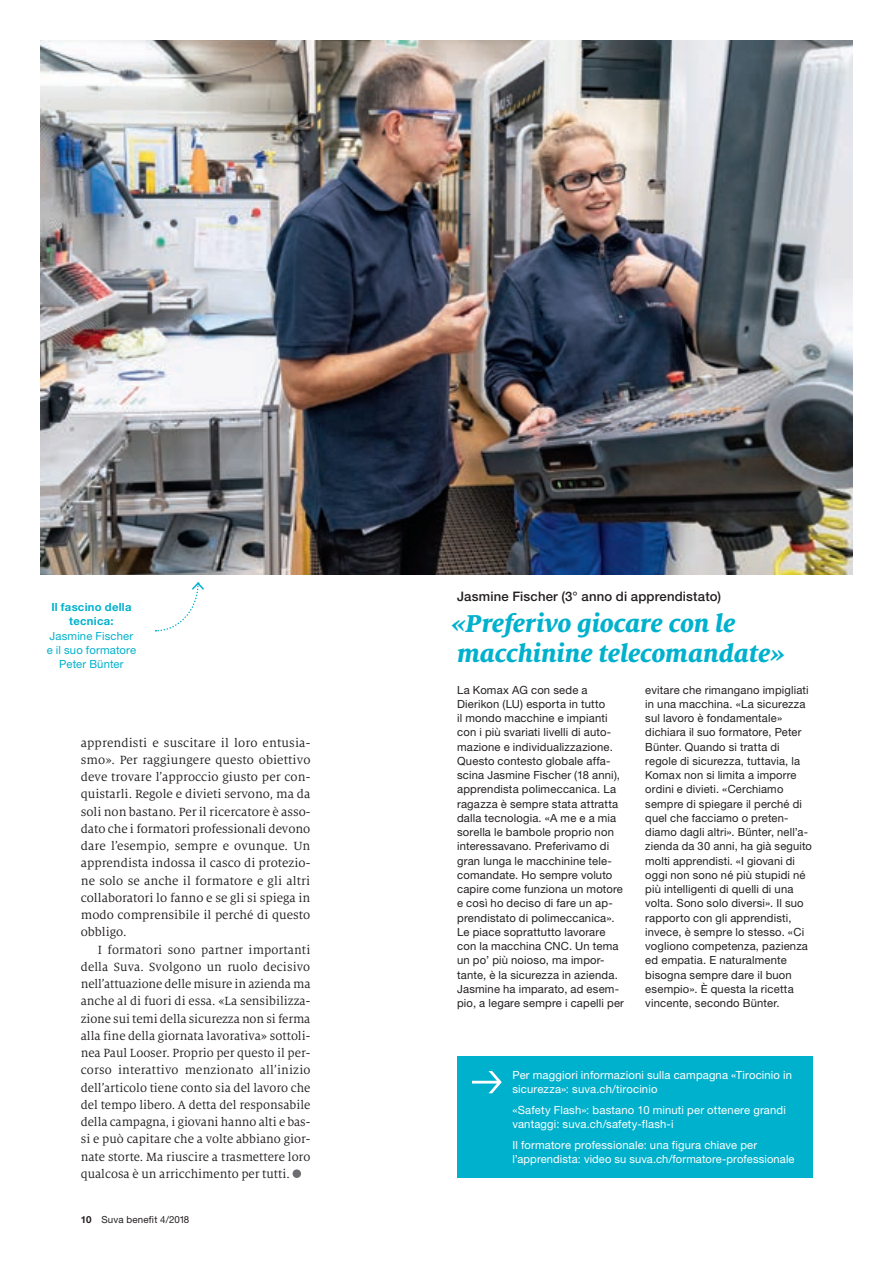
<style>
.page{position:relative;width:893px;height:1263px;background:#fff}
.page>*{position:absolute;margin:0;border:0;box-sizing:border-box;transform-origin:0 0}
.box_titel_gross_zita{font:italic 800 27px/29.7px "Milo Serif Pro";letter-spacing:-.005em;color:#00b1cd}
.lauftext{font:13.2px/17.2px "Milo Serif Pro";color:#231f20;text-align:justify}
.lauftext_ohne_einzug{font:13.2px/17.2px "Milo Serif Pro";color:#231f20;text-align:justify}
.news_oberzeile{font:500 13.2px "Helvetica Neue LT Std";letter-spacing:.015em;color:#231f20}
.box_text{font:11.25px/14.2px "Helvetica Neue LT Std";letter-spacing:.015em;color:#231f20}
.t1{font:11.25px/14.2px "Helvetica Neue LT Std";letter-spacing:.015em;color:#fff}
.legende{font:11.25px/14.2px "Helvetica Neue LT Std";letter-spacing:.015em;color:#00b1cd;text-align:center}
.legende-2{font:700 11.25px/14.2px "Helvetica Neue LT Std";letter-spacing:.025em;color:#00b1cd;text-align:center}
.t2{font:9.75px "Helvetica Neue LT Std";letter-spacing:.02em;color:#231f20}
.s1{font-weight:700}
</style>
<div class="page">
<img style="left:40px;top:40px;width:813px;height:534px">
<div style="left:457px;top:1056px;width:355px;height:122px;background:#00b1cd"></div>
<svg style="left:472px;top:1071px;width:30px;height:22px"></svg>
<div style="left:293px;top:1169px;width:8px;height:9px;background:#6c6d70;border-radius:50%"></div>
<svg style="left:155px;top:582px;width:49px;height:50px"></svg>
<p class="legende-2" style="left:51px;top:600px;width:82px">Il fascino della tecnica:</p>
<p class="legende" style="left:47px;top:628px;width:91px">Jasmine Fischer e il suo formatore<br>Peter Bünter</p>
<p class="lauftext_ohne_einzug" style="left:81px;top:734px;width:231px">apprendisti e suscitare il loro entusia&shy;smo». Per raggiungere questo obiettivo deve trovare l’approccio giusto per con&shy;quistarli. Regole e divieti servono, ma da soli non bastano. Per il ricercatore è asso&shy;dato che i formatori professionali devono dare l’esempio, sempre e ovunque. Un apprendista indossa il casco di protezio&shy;ne solo se anche il formatore e gli altri collaboratori lo fanno e se gli si spiega in modo comprensibile il perché di questo obbligo.</p>
<p class="lauftext" style="left:81px;top:941px;width:231px;text-indent:17px">I formatori sono partner importanti della Suva. Svolgono un ruolo decisivo nell’attuazione delle misure in azienda ma anche al di fuori di essa. «La sensibilizza&shy;zione sui temi della sicurezza non si ferma alla fine della giornata lavorativa» sottoli&shy;nea Paul Looser. Proprio per questo il per&shy;corso interattivo menzionato all’inizio dell’articolo tiene conto sia del lavoro che del tempo libero. A detta del responsabile della campagna, i giovani hanno alti e bas&shy;si e può capitare che a volte abbiano gior&shy;nate storte. Ma riuscire a trasmettere loro qualcosa è un arricchimento per tutti.</p>
<p class="t2" style="left:81px;top:1213px;width:110px"><span class="s1">10</span> Suva benefit 4/2018</p>
<p class="news_oberzeile" style="left:457px;top:588px;width:265px">Jasmine Fischer (3° anno di apprendistato)</p>
<p class="box_titel_gross_zita" style="left:451px;top:609px;width:336px">«Preferivo giocare con le macchinine telecomandate»</p>
<p class="box_text" style="left:457px;top:682px;width:168px">La Komax AG con sede a<br>Dierikon (LU) esporta in tutto<br>il mondo macchine e impianti con i più svariati livelli di auto&shy;mazione e individualizzazione.<br>Questo contesto globale affa&shy;scina Jasmine Fischer (18 anni), apprendista polimeccanica. La ragazza è sempre stata attratta dalla tecnologia. «A me e a mia sorella le bambole proprio non interessavano. Preferivamo di gran lunga le macchinine tele&shy;comandate. Ho sempre voluto capire come funziona un motore e così ho deciso di fare un ap&shy;prendistato di polimeccanica».<br>Le piace soprattutto lavorare con la macchina CNC. Un tema un po’ più noioso, ma impor&shy;tante, è la sicurezza in azienda.<br>Jasmine ha imparato, ad esem&shy;pio, a legare sempre i capelli per</p>
<p class="box_text" style="left:645px;top:682px;width:168px">evitare che rimangano impigliati in una macchina. «La sicurezza sul lavoro è fondamentale» dichiara il suo formatore, Peter<br>Bünter. Quando si tratta di regole di sicurezza, tuttavia, la<br>Komax non si limita a imporre ordini e divieti. «Cerchiamo sempre di spiegare il perché di quel che facciamo o preten&shy;diamo dagli altri». Bünter, nell’a&shy;zienda da 30 anni, ha già seguito molti apprendisti. «I giovani di oggi non sono né più stupidi né più intelligenti di quelli di una volta. Sono solo diversi». Il suo rapporto con gli apprendisti, invece, è sempre lo stesso. «Ci vogliono competenza, pazienza ed empatia. E naturalmente bisogna sempre dare il buon esempio». È questa la ricetta vincente, secondo Bünter.</p>
<p class="t1" style="left:512px;top:1068px;width:281px">Per maggiori informazioni sulla campagna «Tirocinio in sicurezza»: suva.ch/tirocinio</p>
<p class="t1" style="left:512px;top:1103px;width:275px">«Safety Flash»: bastano 10 minuti per ottenere grandi vantaggi: suva.ch/safety-flash-i</p>
<p class="t1" style="left:512px;top:1137px;width:284px">Il formatore professionale: una figura chiave per l’apprendista: video su suva.ch/formatore-professionale</p>
</div>
